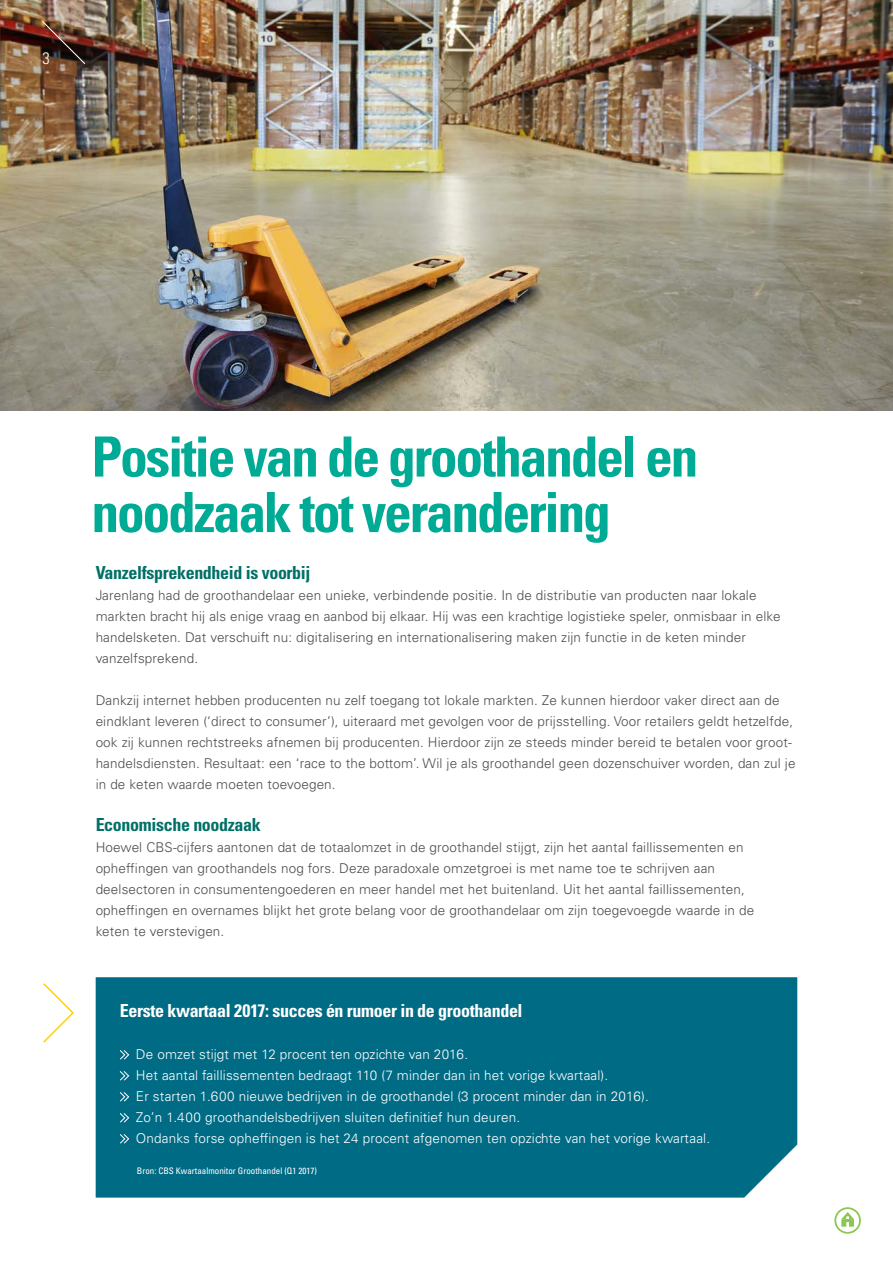
<style>
.page{position:relative;width:893px;height:1263px;background:#fff}
.page>*{position:absolute;margin:0;border:0;box-sizing:border-box;transform-origin:0 0}
.t1{font:700 condensed 55.5px/55.5px "Univers LT Std";letter-spacing:-.04em;color:#00ab95}
.t2{font:700 condensed 18px "Univers LT Std";letter-spacing:-.02em;color:#fff}
.t3{font:700 condensed 18px "Univers LT Std";letter-spacing:-.02em;color:#007066}
.t4{font:300 condensed 16.5px "Univers LT Std";color:#fff}
.t5{font:300 13.5px/21px "Univers LT Std";letter-spacing:.01em;color:#4d4d4f}
.t6{font:300 13.5px/21px "Univers LT Std";letter-spacing:.01em;color:#fff}
.t7{font:condensed 9px "Univers LT Std";color:#fff}
</style>
<div class="page">
<img style="left:0;top:0;width:893px;height:410px">
<img style="left:41px;top:20px;width:45px;height:45px">
<svg style="left:841px;top:1212px;width:13px;height:15px"></svg>
<div style="left:834px;top:1207px;width:27px;height:27px;border:2px solid #8bc751;border-radius:50%"></div>
<div style="left:96px;top:977px;width:701px;height:220px;background:#006b84"></div>
<svg style="left:43px;top:983px;width:31px;height:60px"></svg>
<svg style="left:119px;top:1050px;width:10px;height:10px"></svg>
<svg style="left:119px;top:1071px;width:10px;height:10px"></svg>
<svg style="left:119px;top:1092px;width:10px;height:10px"></svg>
<svg style="left:119px;top:1113px;width:10px;height:10px"></svg>
<svg style="left:119px;top:1134px;width:10px;height:10px"></svg>
<p class="t4" style="left:42px;top:48px;width:9px">3</p>
<h1 class="t1" style="left:91px;top:429px;width:608px">Positie van de groothandel en noodzaak tot verandering</h1>
<h2 class="t3" style="left:96px;top:562px;width:216px">Vanzelfsprekendheid is voorbij</h2>
<p class="t5" style="left:96px;top:585px;width:686px">Jarenlang had de groothandelaar een unieke, verbindende positie. In de distributie van producten naar lokale markten bracht hij als enige vraag en aanbod bij elkaar. Hij was een krachtige logistieke speler, onmisbaar in elke handelsketen. Dat verschuift nu: digitalisering en internationalisering maken zijn functie in de keten minder vanzelfsprekend.</p>
<p class="t5" style="left:96px;top:690px;width:701px">Dankzij internet hebben producenten nu zelf toegang tot lokale markten. Ze kunnen hierdoor vaker direct aan de eindklant leveren (‘direct to consumer’), uiteraard met gevolgen voor de prijsstelling. Voor retailers geldt hetzelfde, ook zij kunnen rechtstreeks afnemen bij producenten. Hierdoor zijn ze steeds minder bereid te betalen voor groot&shy;handelsdiensten. Resultaat: een ‘race to the bottom’. Wil je als groothandel geen dozenschuiver worden, dan zul je in de keten waarde moeten toevoegen.</p>
<h2 class="t3" style="left:96px;top:814px;width:167px">Economische noodzaak</h2>
<p class="t5" style="left:96px;top:837px;width:660px">Hoewel CBS-cijfers aantonen dat de totaalomzet in de groothandel stijgt, zijn het aantal faillissementen en opheffingen van groothandels nog fors. Deze paradoxale omzetgroei is met name toe te schrijven aan deelsectoren in consumentengoederen en meer handel met het buitenland. Uit het aantal faillissementen, opheffingen en overnames blijkt het grote belang voor de groothandelaar om zijn toegevoegde waarde in de keten te verstevigen.</p>
<h2 class="t2" style="left:120px;top:1000px;width:404px">Eerste kwartaal 2017: succes én rumoer in de groothandel</h2>
<p class="t6" style="left:136px;top:1044px;width:576px">De omzet stijgt met 12 procent ten opzichte van 2016.<br>Het aantal faillissementen bedraagt 110 (7 minder dan in het vorige kwartaal).<br>Er starten 1.600 nieuwe bedrijven in de groothandel (3 procent minder dan in 2016).<br>Zo’n 1.400 groothandelsbedrijven sluiten definitief hun deuren.<br>Ondanks forse opheffingen is het 24 procent afgenomen ten opzichte van het vorige kwartaal.</p>
<p class="t7" style="left:137px;top:1165px;width:181px">Bron: CBS Kwartaalmonitor Groothandel (Q1 2017)</p>
</div>
